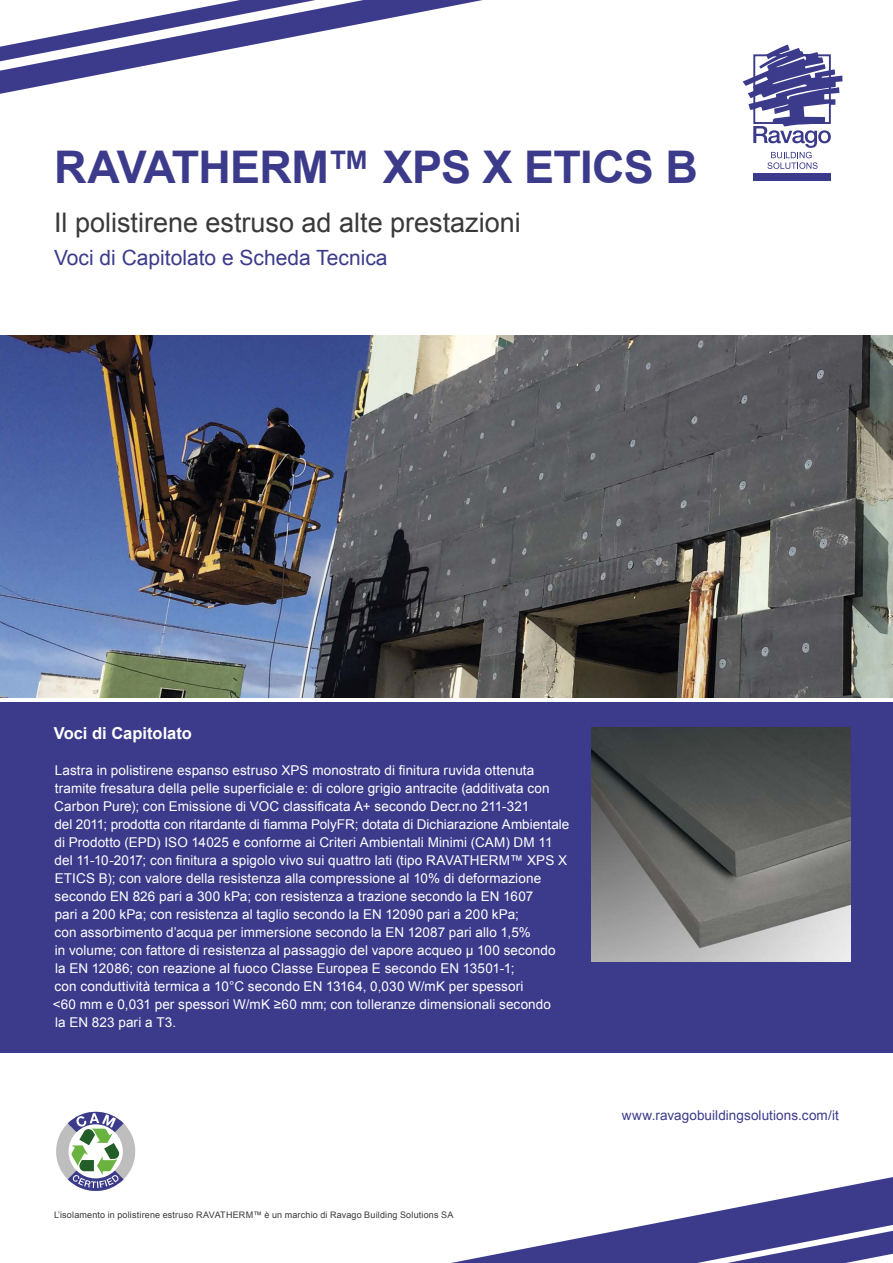
<style>
.page{position:relative;width:893px;height:1263px;background:#fff}
.page>*{position:absolute;margin:0;border:0;box-sizing:border-box;transform-origin:0 0}
.t1{font:700 45px "Arial";letter-spacing:-.015em;color:#3c3b8b}
.t2{font:27px "Arial";color:#393939}
.t3{font:21px "Arial";color:#3c3b8b}
.t4{font:700 16.5px "Arial";color:#fff}
.t5{font:13.5px/18px "Arial";letter-spacing:.005em;color:#fff}
.t6{font:13.5px "Arial";letter-spacing:.005em;color:#3c3b8b}
.t7{font:9px "Arial";letter-spacing:.02em;color:#393939}
</style>
<div class="page">
<svg style="left:0;top:0;width:843px;height:94px"></svg>
<svg style="left:0;top:0;width:406px;height:61px"></svg>
<div style="left:753px;top:174px;width:78px;height:7px;background:#3c3b8b"></div>
<svg style="left:743px;top:45px;width:99px;height:124px"></svg>
<svg style="left:67px;top:1176px;width:826px;height:87px"></svg>
<div style="left:56px;top:1112px;width:79px;height:79px;background:#bebebe;border-radius:50%"></div>
<svg style="left:68px;top:1112px;width:56px;height:79px"></svg>
<div style="left:0;top:702px;width:893px;height:350px;background:#3c3b8b"></div>
<img style="left:0;top:336px;width:893px;height:361px">
<img style="left:591px;top:727px;width:259px;height:234px">
<h1 class="t1" style="left:54px;top:137px;width:645px">RAVATHERM™ XPS X ETICS B</h1>
<h2 class="t2" style="left:54px;top:205px;width:468px">Il polistirene estruso ad alte prestazioni</h2>
<h3 class="t3" style="left:54px;top:244px;width:335px">Voci di Capitolato e Scheda Tecnica</h3>
<p class="t4" style="left:54px;top:722px;width:140px">Voci di Capitolato</p>
<p class="t5" style="left:53px;top:762px;width:518px">Lastra in polistirene espanso estruso XPS monostrato di finitura ruvida ottenuta tramite fresatura della pelle superficiale e: di colore grigio antracite (additivata con Carbon Pure); con Emissione di VOC classificata A+ secondo Decr.no 211-321<br>del 2011; prodotta con ritardante di fiamma PolyFR; dotata di Dichiarazione Ambientale di Prodotto (EPD) ISO 14025 e conforme ai Criteri Ambientali Minimi (CAM) DM 11 del 11-10-2017; con finitura a spigolo vivo sui quattro lati (tipo RAVATHERM™ XPS X ETICS B); con valore della resistenza alla compressione al 10% di deformazione secondo EN 826 pari a 300 kPa; con resistenza a trazione secondo la EN 1607<br>pari a 200 kPa; con resistenza al taglio secondo la EN 12090 pari a 200 kPa;<br>con assorbimento d’acqua per immersione secondo la EN 12087 pari allo 1,5%<br>in volume; con fattore di resistenza al passaggio del vapore acqueo μ 100 secondo<br>la EN 12086; con reazione al fuoco Classe Europea E secondo EN 13501-1;<br>con conduttività termica a 10°C secondo EN 13164, 0,030 W/mK per spessori<br>&lt;60 mm e 0,031 per spessori W/mK ≥60 mm; con tolleranze dimensionali secondo<br>la EN 823 pari a T3.</p>
<p class="t7" style="left:54px;top:1209px;width:401px">L’isolamento in polistirene estruso RAVATHERM™ è un marchio di Ravago Building Solutions SA</p>
<p class="t6" style="left:622px;top:1106px;width:219px">www.ravagobuildingsolutions.com/it</p>
</div>
